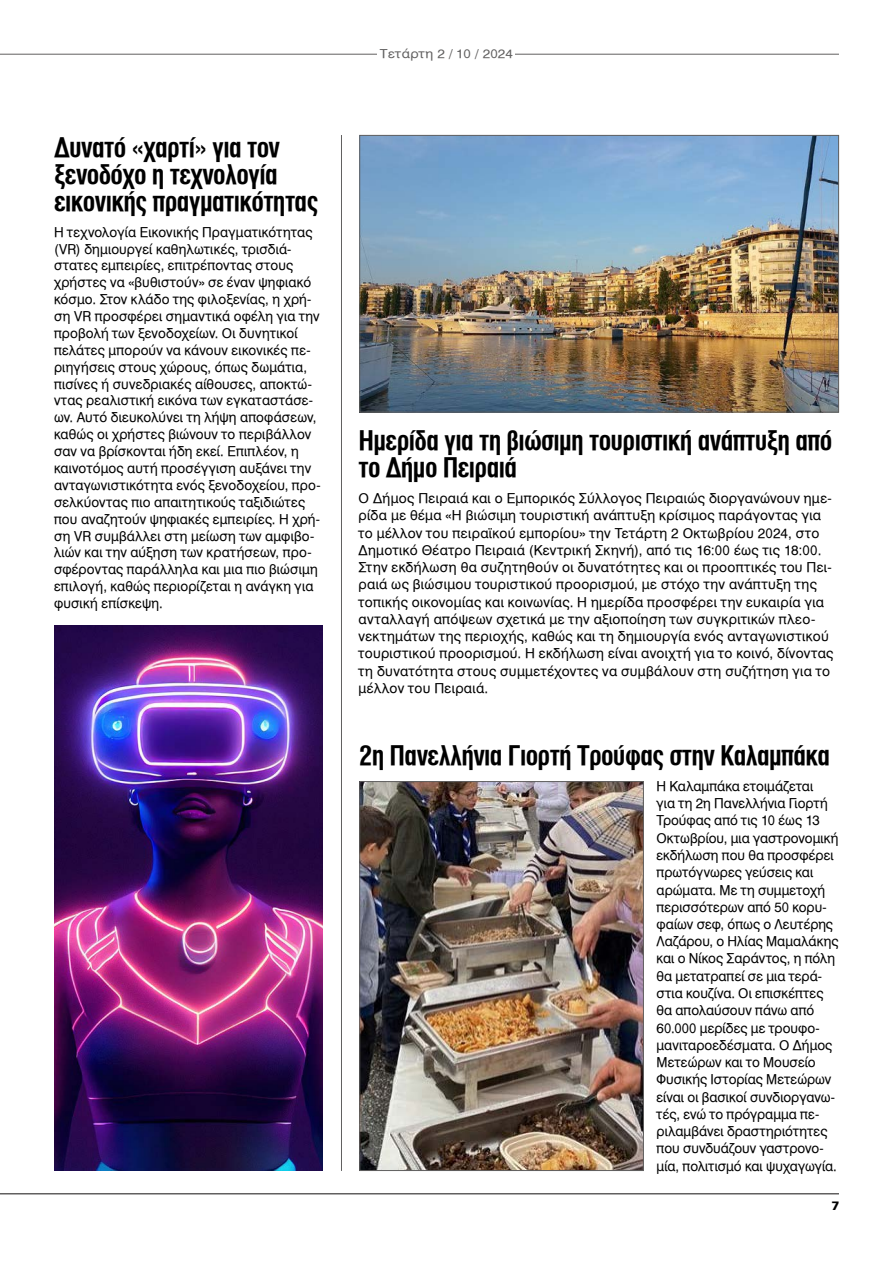
<style>
.page{position:relative;width:893px;height:1263px;background:#fff}
.page>*{position:absolute;margin:0;border:0;box-sizing:border-box;transform-origin:0 0}
.t1{font:27px/27px "UB Helvetica Cond Bold";letter-spacing:-.025em;color:#000}
.t2{font:13.5px/17.2px "UB Helvetica";letter-spacing:.015em;color:#000}
.t3{font:12.15px "UB Helvetica";letter-spacing:.025em;color:#616060;scale:1.11 1}
.t4{font:900 12.15px "PF Catalog";color:#000;scale:1.11 1}
</style>
<div class="page">
<hr style="left:0;top:1193px;width:839px;height:1px;background:#616060">
<img style="left:361px;top:783px;width:281px;height:386px">
<div style="left:359px;top:781px;width:285px;height:390px;border:1px solid #616060"></div>
<img style="left:361px;top:137px;width:476px;height:273px">
<div style="left:359px;top:135px;width:480px;height:277px;border:1px solid #616060"></div>
<hr style="left:341px;top:135px;width:1px;height:1036px;background:#616060">
<img style="left:54px;top:625px;width:269px;height:546px">
<hr style="left:0;top:54px;width:839px;height:1px;background:#616060">
<div style="left:378px;top:48px;width:137px;height:10px;background:#fff"></div>
<h1 class="t1" style="left:54px;top:135px;width:266px">Δυνατό «χαρτί» για τον ξενοδόχο η τεχνολογία εικονικής πραγματικότητας</h1>
<p class="t2" style="left:54px;top:224px;width:268px;line-height:16.8px">Η τεχνολογία Εικονικής Πραγματικότητας (VR) δημιουργεί καθηλωτικές, τρισδιά&shy;στατες εμπειρίες, επιτρέποντας στους χρήστες να «βυθιστούν» σε έναν ψηφιακό κόσμο. Στον κλάδο της φιλοξενίας, η χρή&shy;ση VR προσφέρει σημαντικά οφέλη για την προβολή των ξενοδοχείων. Οι δυνητικοί πελάτες μπορούν να κάνουν εικονικές πε&shy;ριηγήσεις στους χώρους, όπως δωμάτια, πισίνες ή συνεδριακές αίθουσες, αποκτώ&shy;ντας ρεαλιστική εικόνα των εγκαταστάσε&shy;ων. Αυτό διευκολύνει τη λήψη αποφάσεων, καθώς οι χρήστες βιώνουν το περιβάλλον σαν να βρίσκονται ήδη εκεί. Επιπλέον, η καινοτόμος αυτή προσέγγιση αυξάνει την ανταγωνιστικότητα ενός ξενοδοχείου, προ&shy;σελκύοντας πιο απαιτητικούς ταξιδιώτες που αναζητούν ψηφιακές εμπειρίες. Η χρή&shy;ση VR συμβάλλει στη μείωση των αμφιβο&shy;λιών και την αύξηση των κρατήσεων, προ&shy;σφέροντας παράλληλα και μια πιο βιώσιμη επιλογή, καθώς περιορίζεται η ανάγκη για φυσική επίσκεψη.</p>
<p class="t3" style="left:380px;top:47px;width:121px">Τετάρτη 2 / 10 / 2024</p>
<h1 class="t1" style="left:359px;top:428px;width:475px">Ημερίδα για τη βιώσιμη τουριστική ανάπτυξη από το Δήμο Πειραιά</h1>
<p class="t2" style="left:359px;top:490px;width:476px">Ο Δήμος Πειραιά και ο Εμπορικός Σύλλογος Πειραιώς διοργανώνουν ημε&shy;ρίδα με θέμα «Η βιώσιμη τουριστική ανάπτυξη κρίσιμος παράγοντας για το μέλλον του πειραϊκού εμπορίου» την Τετάρτη 2 Οκτωβρίου 2024, στο Δημοτικό Θέατρο Πειραιά (Κεντρική Σκηνή), από τις 16:00 έως τις 18:00.<br>Στην εκδήλωση θα συζητηθούν οι δυνατότητες και οι προοπτικές του Πει&shy;ραιά ως βιώσιμου τουριστικού προορισμού, με στόχο την ανάπτυξη της τοπικής οικονομίας και κοινωνίας. Η ημερίδα προσφέρει την ευκαιρία για ανταλλαγή απόψεων σχετικά με την αξιοποίηση των συγκριτικών πλεο&shy;νεκτημάτων της περιοχής, καθώς και τη δημιουργία ενός ανταγωνιστικού τουριστικού προορισμού. Η εκδήλωση είναι ανοιχτή για το κοινό, δίνοντας τη δυνατότητα στους συμμετέχοντες να συμβάλουν στη συζήτηση για το μέλλον του Πειραιά.</p>
<h1 class="t1" style="left:359px;top:742px;width:472px">2η Πανελλήνια Γιορτή Τρούφας στην Καλαμπάκα</h1>
<p class="t2" style="left:657px;top:778px;width:184px">Η Καλαμπάκα ετοιμάζεται<br>για τη 2η Πανελλήνια Γιορτή<br>Τρούφας από τις 10 έως 13<br>Οκτωβρίου, μια γαστρονομική εκδήλωση που θα προσφέρει πρωτόγνωρες γεύσεις και αρώματα. Με τη συμμετοχή περισσότερων από 50 κορυ&shy;φαίων σεφ, όπως ο Λευτέρης<br>Λαζάρου, ο Ηλίας Μαμαλάκης και ο Νίκος Σαράντος, η πόλη θα μετατραπεί σε μια τερά&shy;στια κουζίνα. Οι επισκέπτες θα απολαύσουν πάνω από<br>60.000 μερίδες με τρουφο&shy;μανιταροεδέσματα. Ο Δήμος<br>Μετεώρων και το Μουσείο<br>Φυσικής Ιστορίας Μετεώρων είναι οι βασικοί συνδιοργανω&shy;τές, ενώ το πρόγραμμα πε&shy;ριλαμβάνει δραστηριότητες που συνδυάζουν γαστρονο&shy;μία, πολιτισμό και ψυχαγωγία.</p>
<p class="t4" style="left:831px;top:1198px;width:9px">7</p>
</div>
